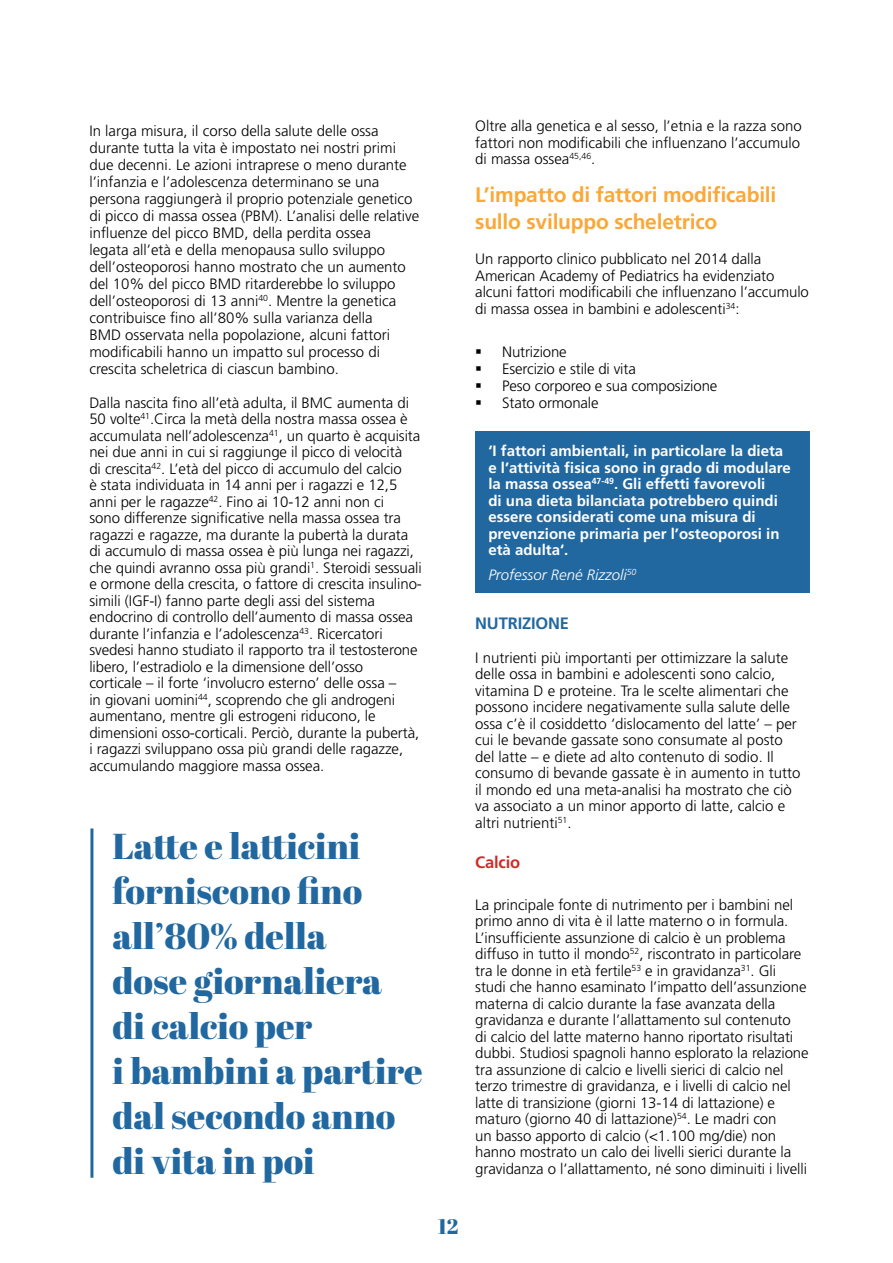
<style>
.page{position:relative;width:893px;height:1263px;background:#fff}
.page>*{position:absolute;margin:0;border:0;box-sizing:border-box;transform-origin:0 0}
.t1{font:36px/45px "Abril Fatface";color:#2268a0}
.t2{font:700 21px/27px "Frutiger LT Std";letter-spacing:-.01em;color:#faa836}
.t3{font:21px "Abril Fatface";color:#2268a0}
.t4{font:700 16.5px "Frutiger LT Std";letter-spacing:-.01em;color:#2268a0}
.t5{font:700 16.5px "Frutiger LT Std";letter-spacing:-.01em;color:#d02b27}
.t6{font:300 15px/16.5px "Frutiger";letter-spacing:-.005em;color:#000}
.t7{font:700 15px/16.5px "Frutiger";color:#fff}
.t8{font:italic 300 15px "Frutiger";color:#fff}
</style>
<div class="page">
<hr style="left:90px;top:828px;width:3px;height:350px;background:#2268a0">
<div style="left:476px;top:431px;width:334px;height:162px;background:#2268a0"></div>
<p class="t6" style="left:89px;top:122px;width:331px;line-height:17px">In larga misura, il corso della salute delle ossa durante tutta la vita è impostato nei nostri primi due decenni. Le azioni intraprese o meno durante l’infanzia e l’adolescenza determinano se una persona raggiungerà il proprio potenziale genetico di picco di massa ossea (PBM). L’analisi delle relative influenze del picco BMD, della perdita ossea<br>legata all’età e della menopausa sullo sviluppo dell’osteoporosi hanno mostrato che un aumento del 10% del picco BMD ritarderebbe lo sviluppo dell’osteoporosi di 13 anni<sup>40</sup>. Mentre la genetica contribuisce fino all’80% sulla varianza della<br>BMD osservata nella popolazione, alcuni fattori modificabili hanno un impatto sul processo di crescita scheletrica di ciascun bambino.</p>
<p class="t6" style="left:89px;top:394px;width:334px">Dalla nascita fino all’età adulta, il BMC aumenta di 50 volte<sup>41</sup>.Circa la metà della nostra massa ossea è accumulata nell’adolescenza<sup>41</sup>, un quarto è acquisita nei due anni in cui si raggiunge il picco di velocità<br>di crescita<sup>42</sup>. L’età del picco di accumulo del calcio<br>è stata individuata in 14 anni per i ragazzi e 12,5 anni per le ragazze<sup>42</sup>. Fino ai 10-12 anni non ci<br>sono differenze significative nella massa ossea tra ragazzi e ragazze, ma durante la pubertà la durata di accumulo di massa ossea è più lunga nei ragazzi, che quindi avranno ossa più grandi<sup>1</sup>. Steroidi sessuali e ormone della crescita, o fattore di crescita insulino&shy;simili (IGF-I) fanno parte degli assi del sistema endocrino di controllo dell’aumento di massa ossea durante l’infanzia e l’adolescenza<sup>43</sup>. Ricercatori svedesi hanno studiato il rapporto tra il testosterone libero, l’estradiolo e la dimensione dell’osso<br>corticale – il forte ‘involucro esterno’ delle ossa –<br>in giovani uomini<sup>44</sup>, scoprendo che gli androgeni aumentano, mentre gli estrogeni riducono, le dimensioni osso-corticali. Perciò, durante la pubertà, i ragazzi sviluppano ossa più grandi delle ragazze, accumulando maggiore massa ossea.</p>
<h1 class="t1" style="left:112px;top:822px;width:312px">Latte e latticini forniscono fino all’80% della<br>dose giornaliera di calcio per<br>i bambini a partire dal secondo anno di vita in poi</h1>
<h2 class="t3" style="left:438px;top:1211px;width:22px">12</h2>
<p class="t6" style="left:475px;top:118px;width:328px;text-align:justify">Oltre alla genetica e al sesso, l’etnia e la razza sono fattori non modificabili che influenzano l’accumulo di massa ossea<sup>45,46</sup>.</p>
<h2 class="t2" style="left:475px;top:181px;width:303px">L’impatto di fattori modificabili sullo sviluppo scheletrico</h2>
<p class="t6" style="left:475px;top:251px;width:335px">Un rapporto clinico pubblicato nel 2014 dalla American Academy of Pediatrics ha evidenziato alcuni fattori modificabili che influenzano l’accumulo di massa ossea in bambini e adolescenti<sup>34</sup>:</p>
<p class="t6" style="left:475px;top:344px;width:93px">▪ Nutrizione</p>
<p class="t6" style="left:475px;top:361px;width:162px">▪ Esercizio e stile di vita</p>
<p class="t6" style="left:475px;top:378px;width:244px">▪ Peso corporeo e sua composizione</p>
<p class="t6" style="left:475px;top:395px;width:125px">▪ Stato ormonale</p>
<p class="t7" style="left:488px;top:443px;width:304px">‘I fattori ambientali, in particolare la dieta e l’attività fisica sono in grado di modulare la massa ossea<sup>47-49</sup>. Gli effetti favorevoli<br>di una dieta bilanciata potrebbero quindi essere considerati come una misura di prevenzione primaria per l’osteoporosi in età adulta‘.</p>
<p class="t8" style="left:488px;top:566px;width:150px">Professor René Rizzoli<sup>50</sup></p>
<p class="t4" style="left:475px;top:614px;width:95px">NUTRIZIONE</p>
<p class="t6" style="left:475px;top:649px;width:327px">I nutrienti più importanti per ottimizzare la salute delle ossa in bambini e adolescenti sono calcio, vitamina D e proteine. Tra le scelte alimentari che possono incidere negativamente sulla salute delle ossa c’è il cosiddetto ‘dislocamento del latte’ – per cui le bevande gassate sono consumate al posto del latte – e diete ad alto contenuto di sodio. Il consumo di bevande gassate è in aumento in tutto il mondo ed una meta-analisi ha mostrato che ciò va associato a un minor apporto di latte, calcio e altri nutrienti<sup>51</sup>.</p>
<p class="t5" style="left:475px;top:852px;width:47px">Calcio</p>
<p class="t6" style="left:475px;top:896px;width:335px">La principale fonte di nutrimento per i bambini nel primo anno di vita è il latte materno o in formula.<br>L’insufficiente assunzione di calcio è un problema diffuso in tutto il mondo<sup>52</sup>, riscontrato in particolare tra le donne in età fertile<sup>53</sup> e in gravidanza<sup>31</sup>. Gli studi che hanno esaminato l’impatto dell’assunzione materna di calcio durante la fase avanzata della gravidanza e durante l’allattamento sul contenuto<br>di calcio del latte materno hanno riportato risultati dubbi. Studiosi spagnoli hanno esplorato la relazione tra assunzione di calcio e livelli sierici di calcio nel terzo trimestre di gravidanza, e i livelli di calcio nel latte di transizione (giorni 13-14 di lattazione) e maturo (giorno 40 di lattazione)<sup>54</sup>. Le madri con<br>un basso apporto di calcio (&lt;1.100 mg/die) non hanno mostrato un calo dei livelli sierici durante la gravidanza o l’allattamento, né sono diminuiti i livelli</p>
</div>
